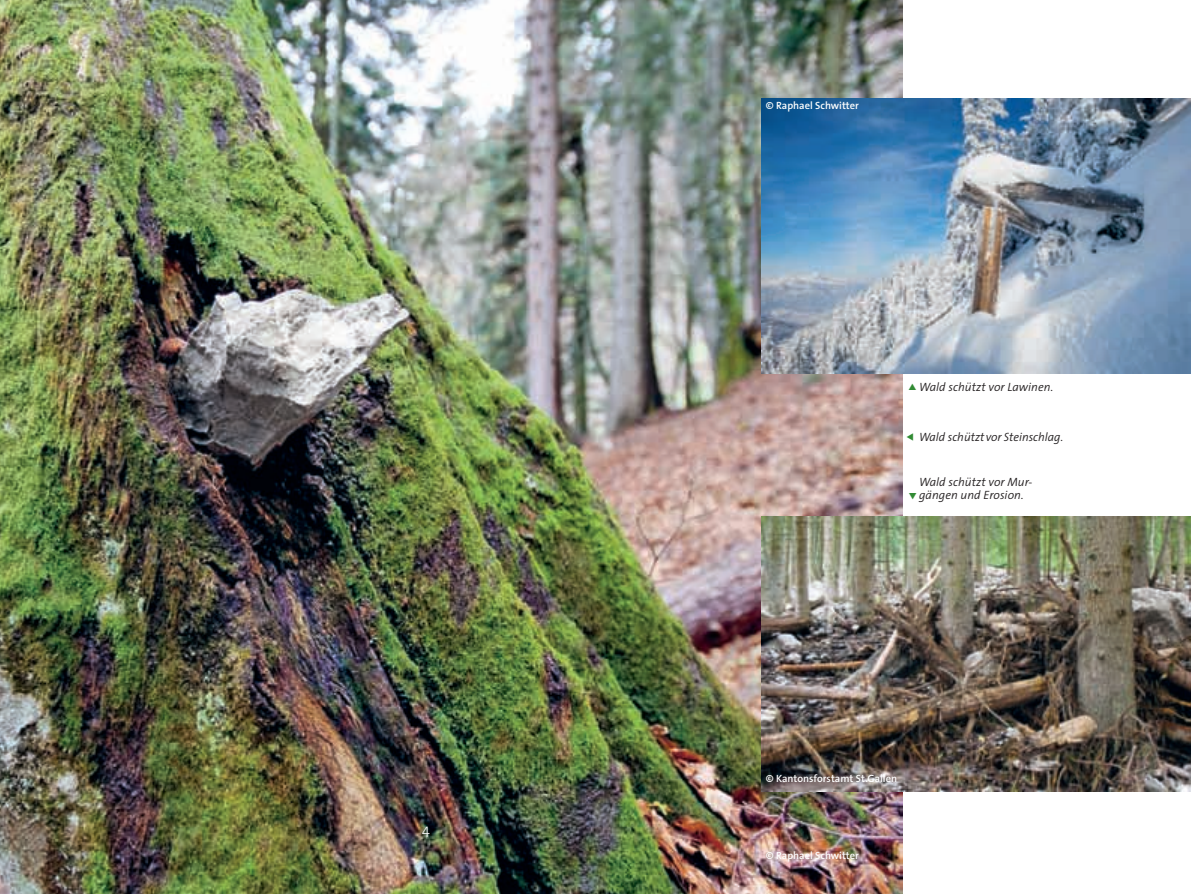
<style>
.page{position:relative;width:1191px;height:894px;background:#fff}
.page>*{position:absolute;margin:0;border:0;box-sizing:border-box;transform-origin:0 0}
.t1{font:300 14.25px "The Sans";color:#fff}
.t2{font:italic 300 12px/13.5px "The Sans";letter-spacing:.005em;color:#231f20}
.t3{font:600 10.5px "The Sans";color:#fff}
</style>
<div class="page">
<img style="left:0;top:0;width:902px;height:893px">
<img style="left:761px;top:98px;width:429px;height:275px">
<img style="left:761px;top:516px;width:429px;height:275px">
<p class="t1" style="left:422px;top:823px;width:9px">4</p>
<p class="t3" style="left:766px;top:101px;width:95px">© Raphael Schwitter</p>
<p class="t2" style="left:919px;top:381px;width:136px">Wald schützt vor Lawinen.</p>
<p class="t2" style="left:919px;top:431px;width:146px">Wald schützt vor Steinschlag.</p>
<p class="t2" style="left:919px;top:476px;width:115px">Wald schützt vor Mur&shy;gängen und Erosion.</p>
<p class="t3" style="left:766px;top:773px;width:133px">© Kantonsforstamt St.Gallen</p>
<p class="t3" style="left:766px;top:851px;width:95px">© Raphael Schwitter</p>
</div>
